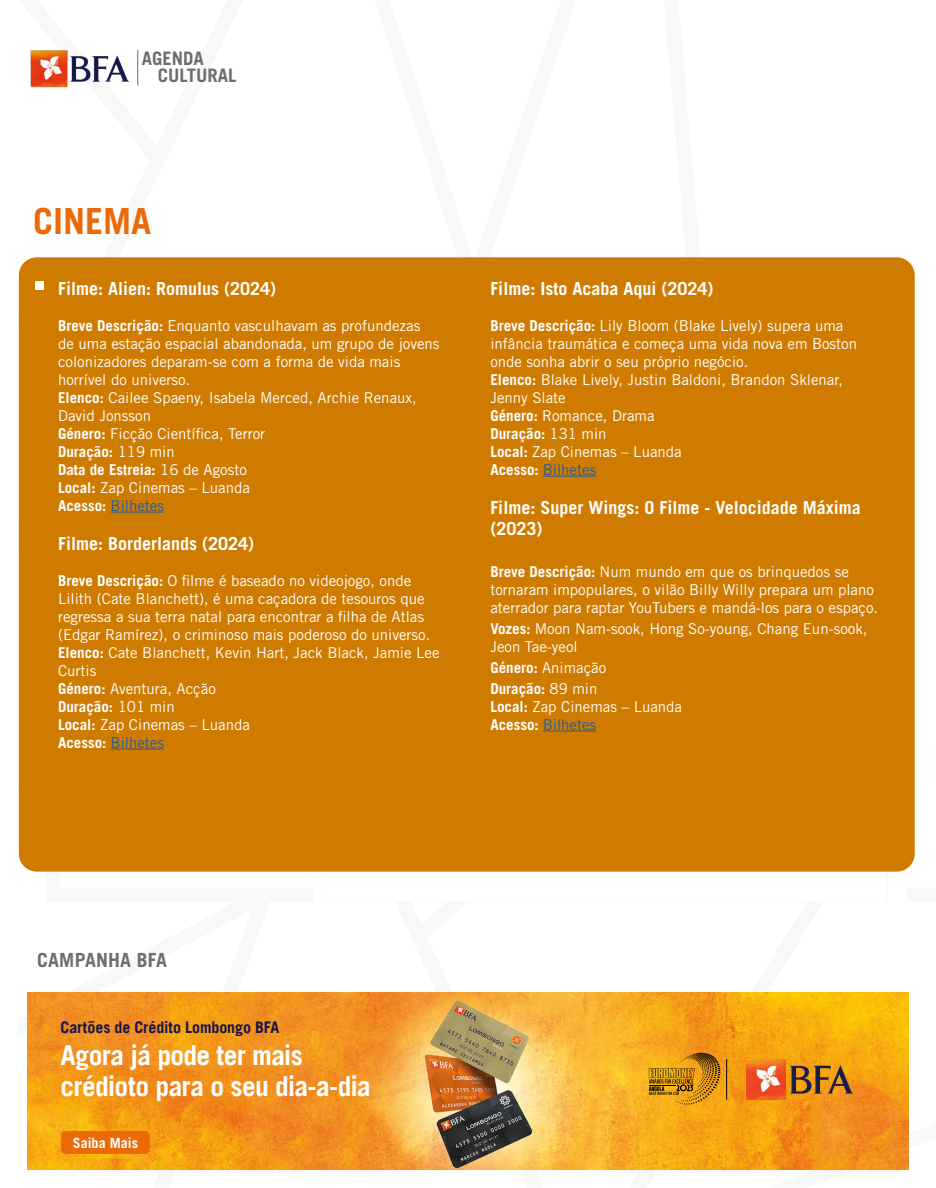
<style>
.page{position:relative;width:936px;height:1188px;background:#fff}
.page>*{position:absolute;margin:0;border:0;box-sizing:border-box;transform-origin:0 0}
.t1{font:700 36px "Trade Gothic LT Std";color:#ec6907}
.t2{font:27.45px/30.9px "Trade Gothic Bold 4";letter-spacing:-.025em;color:#fff}
.t3{font:700 19.5px "Trade Gothic LT Std";letter-spacing:.01em;color:#6d6e71}
.t4{font:700 18.6px/16.4px "Trade Gothic LT Std";color:#6d6e71}
.t5{font:700 18px/21px "Trade Gothic LT Std";color:#fff}
.t6{font:16.05px "Trade Gothic Bold 4";letter-spacing:-.01em;color:#17174b}
.t7{font:15px/18px "Trade Gothic LT Std";color:#fff}
.t8{font:700 15px/21px "Trade Gothic LT Std";color:#fff}
.t9{font:700 14.1px "Trade Gothic LT Std";color:#fff}
.s1{font-weight:700}
.s2{color:#215e9e}
.s3{font-weight:400}
</style>
<div class="page">
<div style="left:19px;top:257px;width:895px;height:615px;background:#cf7b00;border-radius:18px"></div>
<img style="left:28px;top:992px;width:880px;height:177px">
<hr style="left:726px;top:1059px;width:1px;height:40px;background:#000">
<img style="left:746px;top:1059px;width:40px;height:40px">
<svg style="left:789px;top:1065px;width:64px;height:29px;background:#a46f28"></svg>
<svg style="left:648px;top:1053px;width:72px;height:52px;background:#c88b12"></svg>
<div style="left:61px;top:1131px;width:89px;height:23px;background:#ec6907;border-radius:4px"></div>
<img style="left:30px;top:41px;width:100px;height:58px">
<hr style="left:137px;top:50px;width:1px;height:36px;background:#6d6e71">
<div style="left:36px;top:282px;width:8px;height:8px;background:#fff"></div>
<hr style="left:111px;top:512px;width:53px;height:1px;background:#215e9e">
<hr style="left:111px;top:749px;width:53px;height:1px;background:#215e9e">
<hr style="left:543px;top:476px;width:53px;height:1px;background:#215e9e">
<hr style="left:543px;top:731px;width:53px;height:1px;background:#215e9e">
<p class="t4" style="left:158px;top:50px;width:80px;text-indent:-16px">AGENDA<br>CULTURAL</p>
<h1 class="t1" style="left:33px;top:199px;width:120px">CINEMA</h1>
<p class="t5" style="left:58px;top:277px;width:220px">Filme: Alien: Romulus (2024)</p>
<p class="t7" style="left:58px;top:316px;width:383px"><span class="s1">Breve Descrição:</span> Enquanto vasculhavam as profundezas de uma estação espacial abandonada, um grupo de jovens colonizadores deparam-se com a forma de vida mais horrível do universo.<br><span class="s1">Elenco:</span> Cailee Spaeny, Isabela Merced, Archie Renaux, David Jonsson<br><span class="s1">Género:</span> Ficção Científica, Terror<br><span class="s1">Duração:</span> 119 min<br><span class="s1">Data de Estreia:</span> 16 de Agosto<br><span class="s1">Local:</span> Zap Cinemas – Luanda<br><span class="s1">Acesso:</span> <span class="s2">Bilhetes</span></p>
<p class="t5" style="left:58px;top:532px;width:198px">Filme: Borderlands (2024)</p>
<p class="t7" style="left:58px;top:571px;width:383px"><span class="s1">Breve Descrição:</span> O filme é baseado no videojogo, onde Lilith (Cate Blanchett), é uma caçadora de tesouros que regressa a sua terra natal para encontrar a filha de Atlas (Edgar Ramírez), o criminoso mais poderoso do universo.<br><span class="s1">Elenco:</span> Cate Blanchett, Kevin Hart, Jack Black, Jamie Lee Curtis<br><span class="s1">Género:</span> Aventura, Acção<br><span class="s1">Duração:</span> 101 min<br><span class="s1">Local:</span> Zap Cinemas – Luanda<br><span class="s1">Acesso:</span> <span class="s2">Bilhetes</span></p>
<p class="t5" style="left:490px;top:277px;width:225px">Filme: Isto Acaba Aqui (2024)</p>
<p class="t7" style="left:490px;top:316px;width:368px"><span class="s1">Breve Descrição:</span> Lily Bloom (Blake Lively) supera uma infância traumática e começa uma vida nova em Boston onde sonha abrir o seu próprio negócio.<br><span class="s1">Elenco:</span> Blake Lively, Justin Baldoni, Brandon Sklenar, Jenny Slate<br><span class="s1">Género:</span> Romance, Drama<br><span class="s1">Duração:</span> 131 min<br><span class="s1">Local:</span> Zap Cinemas – Luanda<br><span class="s1">Acesso:</span> <span class="s2">Bilhetes</span></p>
<p class="t5" style="left:490px;top:496px;width:372px">Filme: Super Wings: O Filme - Velocidade Máxima (2023)</p>
<p class="t7" style="left:490px;top:562px;width:389px"><span class="s1">Breve Descrição:</span> Num mundo em que os brinquedos se tornaram impopulares, o vilão Billy Willy prepara um plano aterrador para raptar YouTubers e mandá-los para o espaço.</p>
<p class="t7" style="left:490px;top:619px;width:378px"><span class="s1">Vozes:</span> Moon Nam-sook, Hong So-young, Chang Eun-sook,<br>Jeon Tae-yeol</p>
<p class="t8" style="left:490px;top:657px;width:117px">Género: <span class="s3">Animação<br></span>Duração: <span class="s3">89 min</span></p>
<p class="t7" style="left:490px;top:697px;width:193px"><span class="s1">Local:</span> Zap Cinemas – Luanda<br><span class="s1">Acesso:</span> <span class="s2">Bilhetes</span></p>
<h3 class="t3" style="left:37px;top:948px;width:131px">CAMPANHA BFA</h3>
<p class="t6" style="left:60px;top:1020px;width:220px">Cartões de Crédito Lombongo BFA</p>
<h2 class="t2" style="left:60px;top:1041px;width:312px">Agora já pode ter mais crédioto para o seu dia-a-dia</h2>
<p class="t9" style="left:73px;top:1134px;width:67px">Saiba Mais</p>
</div>
